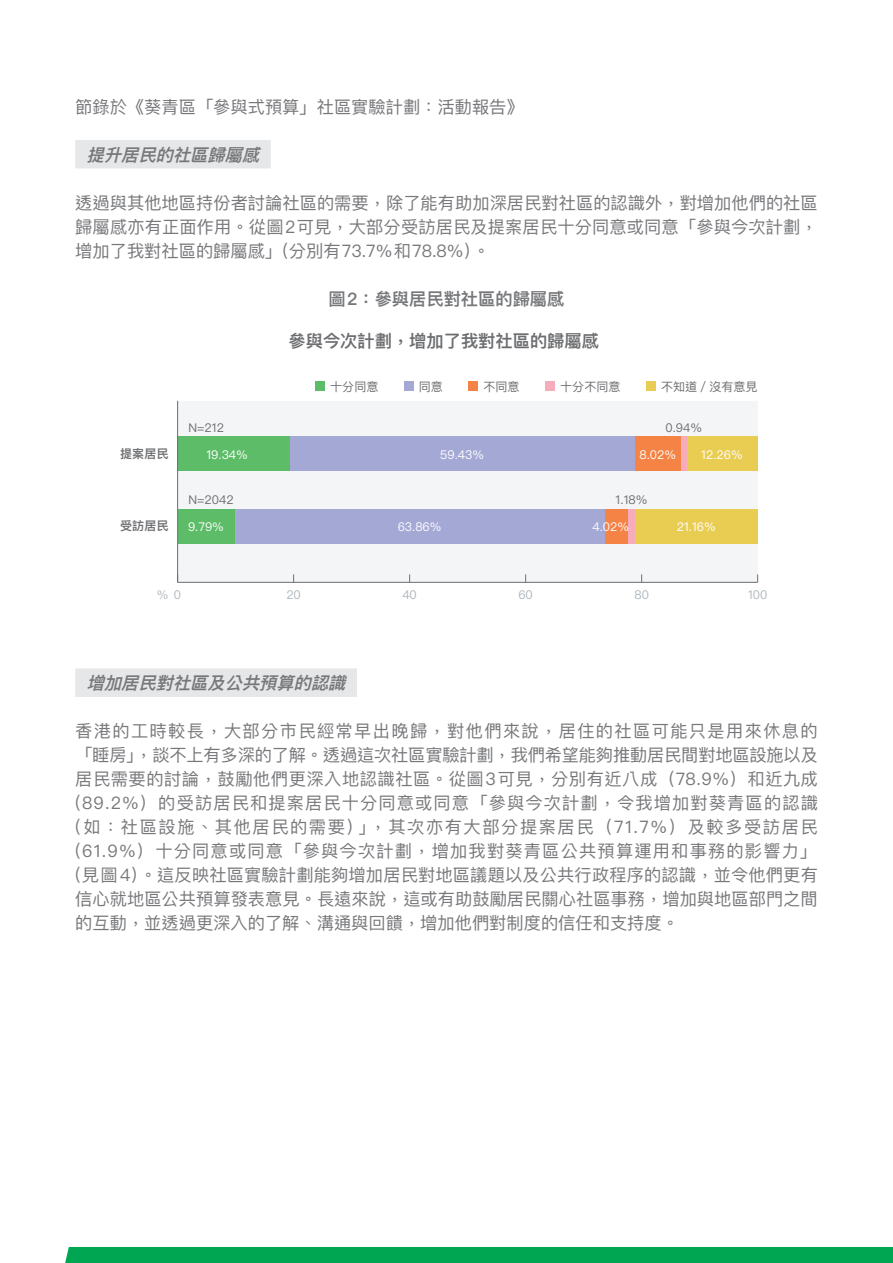
<style>
.page{position:relative;width:893px;height:1263px;background:#fff}
.page>*{position:absolute;margin:0;border:0;box-sizing:border-box;transform-origin:0 0}
.t1{font:17.25px/24px "Ping Fang TC";color:#77787b;text-align:justify}
.t2{font:italic 600 17.25px "Ping Fang TC";color:#77787b}
.t3{font:600 17.25px "Ping Fang HK";color:#6d6e71}
.t4{font:600 17.25px "Ping Fang TC";color:#77787b}
.t5{font:12.15px "Ping Fang HK";color:#fff}
.t6{font:12.15px "Ping Fang HK";color:#6d6e71}
.t7{font:12.15px "Ping Fang HK";color:#adb8bf}
.t8{font:600 12.15px "Ping Fang HK";color:#6d6e71}
</style>
<div class="page">
<div style="left:65px;top:1247px;width:828px;height:16px;background:#00a651"></div>
<div style="left:75px;top:140px;width:196px;height:28px;background:#e6e7e8"></div>
<div style="left:75px;top:668px;width:282px;height:29px;background:#e6e7e8"></div>
<div style="left:316px;top:381px;width:9px;height:10px;background:#5dbc68"></div>
<div style="left:404px;top:381px;width:9px;height:10px;background:#a4a8d5"></div>
<div style="left:469px;top:381px;width:9px;height:10px;background:#f58345"></div>
<div style="left:545px;top:381px;width:10px;height:10px;background:#f7acbc"></div>
<div style="left:646px;top:381px;width:10px;height:10px;background:#e9cd53"></div>
<div style="left:178px;top:401px;width:580px;height:181px;background:#f3f5f6"></div>
<div style="left:686px;top:437px;width:72px;height:34px;background:#e9cd53"></div>
<div style="left:681px;top:437px;width:5px;height:34px;background:#f7acbc"></div>
<div style="left:634px;top:437px;width:47px;height:34px;background:#f58345"></div>
<div style="left:290px;top:437px;width:344px;height:34px;background:#a4a8d5"></div>
<div style="left:178px;top:437px;width:112px;height:34px;background:#5dbc68"></div>
<div style="left:635px;top:509px;width:123px;height:34px;background:#e9cd53"></div>
<div style="left:628px;top:509px;width:7px;height:34px;background:#f7acbc"></div>
<div style="left:605px;top:509px;width:23px;height:34px;background:#f58345"></div>
<div style="left:234px;top:509px;width:371px;height:34px;background:#a4a8d5"></div>
<div style="left:178px;top:509px;width:56px;height:34px;background:#5dbc68"></div>
<hr style="left:178px;top:582px;width:580px;height:1px;background:#6d6e71">
<hr style="left:177px;top:401px;width:1px;height:181px;background:#6d6e71">
<p class="t1" style="left:75px;top:95px;width:450px">節錄於《葵青區「參與式預算」社區實驗計劃：活動報告》</p>
<p class="t2" style="left:87px;top:145px;width:179px">提升居民的社區歸屬感</p>
<p class="t1" style="left:75px;top:191px;width:744px">透過與其他地區持份者討論社區的需要，除了能有助加深居民對社區的認識外，對增加他們的社區歸屬感亦有正面作用。從圖2可見，大部分受訪居民及提案居民十分同意或同意「參與今次計劃，增加了我對社區的歸屬感」（分別有73.7%和78.8%）。</p>
<p class="t4" style="left:329px;top:289px;width:237px">圖2：參與居民對社區的歸屬感</p>
<p class="t8" style="left:120px;top:446px;width:50px">提案居民</p>
<p class="t8" style="left:120px;top:518px;width:50px">受訪居民</p>
<p class="t3" style="left:288px;top:331px;width:312px">參與今次計劃，增加了我對社區的歸屬感</p>
<p class="t6" style="left:330px;top:379px;width:50px">十分同意</p>
<p class="t6" style="left:419px;top:379px;width:26px">同意</p>
<p class="t6" style="left:483px;top:379px;width:38px">不同意</p>
<p class="t6" style="left:560px;top:379px;width:62px">十分不同意</p>
<p class="t6" style="left:661px;top:379px;width:98px">不知道／沒有意見</p>
<p class="t6" style="left:189px;top:420px;width:37px">N=212</p>
<p class="t6" style="left:665px;top:420px;width:38px">0.94%</p>
<p class="t5" style="left:206px;top:447px;width:43px">19.34%</p>
<p class="t5" style="left:440px;top:447px;width:45px">59.43%</p>
<p class="t5" style="left:639px;top:447px;width:38px">8.02%</p>
<p class="t5" style="left:701px;top:447px;width:43px">12.26%</p>
<p class="t6" style="left:189px;top:492px;width:46px">N=2042</p>
<p class="t6" style="left:616px;top:492px;width:33px">1.18%</p>
<p class="t5" style="left:188px;top:519px;width:37px">9.79%</p>
<p class="t5" style="left:398px;top:519px;width:45px">63.86%</p>
<p class="t5" style="left:592px;top:519px;width:38px">4.02%</p>
<p class="t5" style="left:677px;top:519px;width:41px">21.16%</p>
<p class="t7" style="left:157px;top:587px;width:26px">% 0</p>
<p class="t7" style="left:286px;top:587px;width:16px">20</p>
<p class="t7" style="left:402px;top:587px;width:16px">40</p>
<p class="t7" style="left:518px;top:587px;width:16px">60</p>
<p class="t7" style="left:634px;top:587px;width:16px">80</p>
<p class="t7" style="left:748px;top:587px;width:21px">100</p>
<p class="t2" style="left:87px;top:673px;width:265px">增加居民對社區及公共預算的認識</p>
<p class="t1" style="left:75px;top:719px;width:744px">香港的工時較長，大部分市民經常早出晚歸，對他們來說，居住的社區可能只是用來休息的「睡房」，談不上有多深的了解。透過這次社區實驗計劃，我們希望能夠推動居民間對地區設施以及居民需要的討論，鼓勵他們更深入地認識社區。從圖3可見，分別有近八成（78.9%）和近九成(89.2%）的受訪居民和提案居民十分同意或同意「參與今次計劃，令我增加對葵青區的認識(如：社區設施、其他居民的需要）」，其次亦有大部分提案居民（71.7%）及較多受訪居民(61.9%）十分同意或同意「參與今次計劃，增加我對葵青區公共預算運用和事務的影響力」(見圖 4）。這反映社區實驗計劃能夠增加居民對地區議題以及公共行政程序的認識，並令他們更有信心就地區公共預算發表意見。長遠來說，這或有助鼓勵居民關心社區事務，增加與地區部門之間的互動，並透過更深入的了解、溝通與回饋，增加他們對制度的信任和支持度。</p>
</div>
